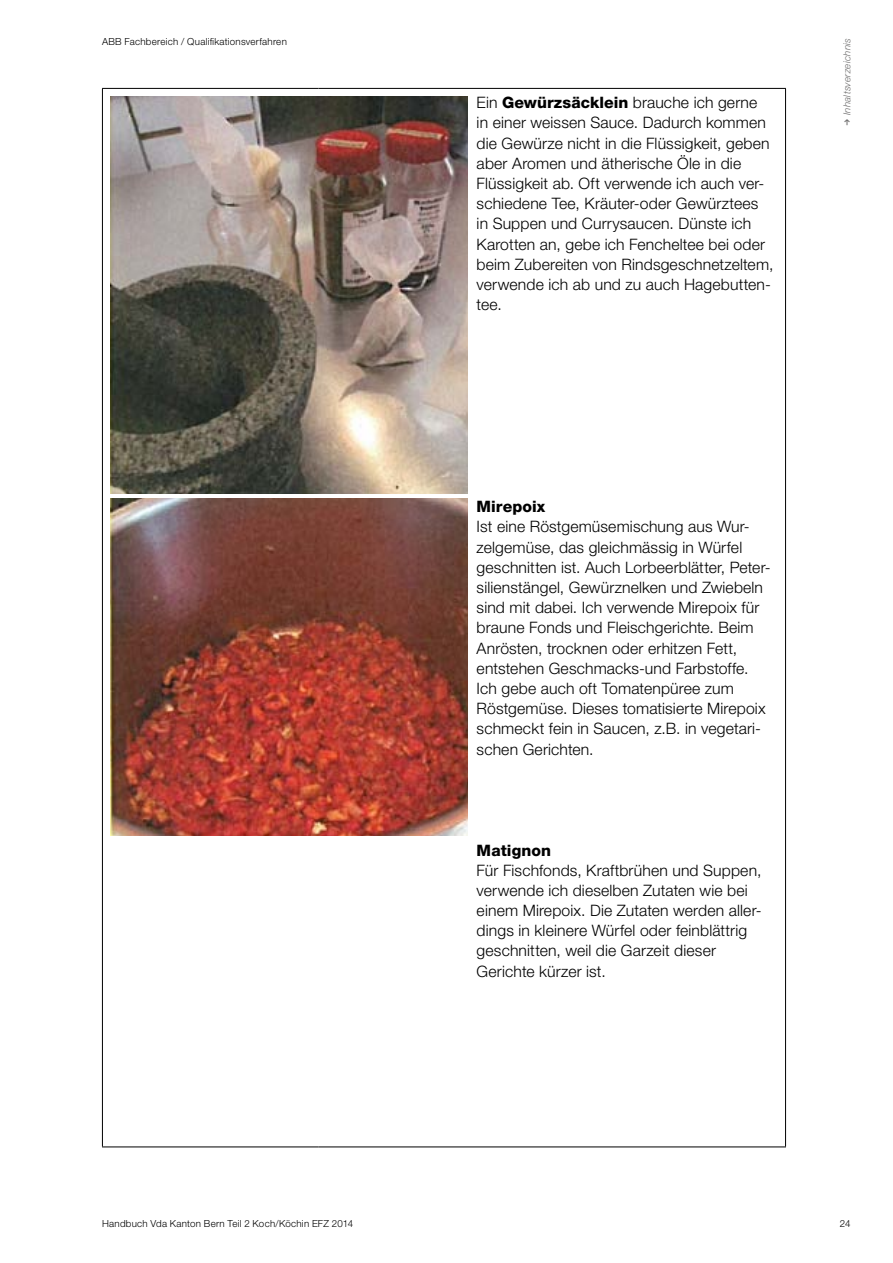
<style>
.page{position:relative;width:893px;height:1263px;background:#fff}
.page>*{position:absolute;margin:0;border:0;box-sizing:border-box;transform-origin:0 0}
.t1{font:300 15.75px/20.2px "Helvetica Neue LT Std";letter-spacing:.01em;color:#000}
.t2{font:800 15.75px "Helvetica Neue LT Std";letter-spacing:.005em;color:#000}
.t3{font:300 9.75px "Helvetica Neue LT Std";letter-spacing:.025em;color:#000}
.t4{font:italic 300 9.75px "Helvetica Neue LT Std";letter-spacing:.015em;color:#706f6f}
.s1{font-weight:800}
</style>
<div class="page">
<hr style="left:102px;top:88px;width:217px;height:1px;background:#000">
<hr style="left:102px;top:89px;width:1px;height:1057px;background:#000">
<hr style="left:319px;top:88px;width:467px;height:1px;background:#000">
<hr style="left:785px;top:89px;width:1px;height:1057px;background:#000">
<hr style="left:102px;top:1146px;width:217px;height:1px;background:#000">
<hr style="left:319px;top:1146px;width:467px;height:1px;background:#000">
<img style="left:111px;top:97px;width:357px;height:397px">
<img style="left:111px;top:499px;width:357px;height:336px">
<p class="t3" style="left:102px;top:36px;width:186px">ABB Fachbereich / Qualifikationsverfahren</p>
<p class="t3" style="left:102px;top:1218px;width:253px">Handbuch Vda Kanton Bern Teil 2 Koch/Köchin EFZ 2014</p>
<p class="t1" style="left:477px;top:92px;width:298px">Ein <span class="s1">Gewürzsäcklein</span> brauche ich gerne<br>in einer weissen Sauce. Dadurch kommen die Gewürze nicht in die Flüssigkeit, geben aber Aromen und ätherische Öle in die Flüssigkeit ab. Oft verwende ich auch ver&shy;schiedene Tee, Kräuter-oder Gewürztees in Suppen und Currysaucen. Dünste ich Karotten an, gebe ich Fencheltee bei oder beim Zubereiten von Rindsgeschnetzeltem, verwende ich ab und zu auch Hagebutten&shy;tee.</p>
<p class="t4" style="left:841px;top:115px;width:79px;rotate:-90deg">Inhaltsverzeichnis</p>
<p class="t2" style="left:477px;top:497px;width:70px">Mirepoix</p>
<p class="t1" style="left:477px;top:516px;width:295px">Ist eine Röstgemüsemischung aus Wur&shy;zelgemüse, das gleichmässig in Würfel geschnitten ist. Auch Lorbeerblätter, Peter&shy;silienstängel, Gewürznelken und Zwiebeln sind mit dabei. Ich verwende Mirepoix für braune Fonds und Fleischgerichte. Beim Anrösten, trocknen oder erhitzen Fett, entstehen Geschmacks-und Farbstoffe.<br>Ich gebe auch oft Tomatenpüree zum Röstgemüse. Dieses tomatisierte Mirepoix schmeckt fein in Saucen, z.B. in vegetari&shy;schen Gerichten.</p>
<p class="t2" style="left:477px;top:840px;width:76px">Matignon</p>
<p class="t1" style="left:477px;top:860px;width:286px">Für Fischfonds, Kraftbrühen und Suppen, verwende ich dieselben Zutaten wie bei einem Mirepoix. Die Zutaten werden aller&shy;dings in kleinere Würfel oder feinblättrig geschnitten, weil die Garzeit dieser Gerichte kürzer ist.</p>
<p class="t3" style="left:840px;top:1218px;width:12px">24</p>
</div>
